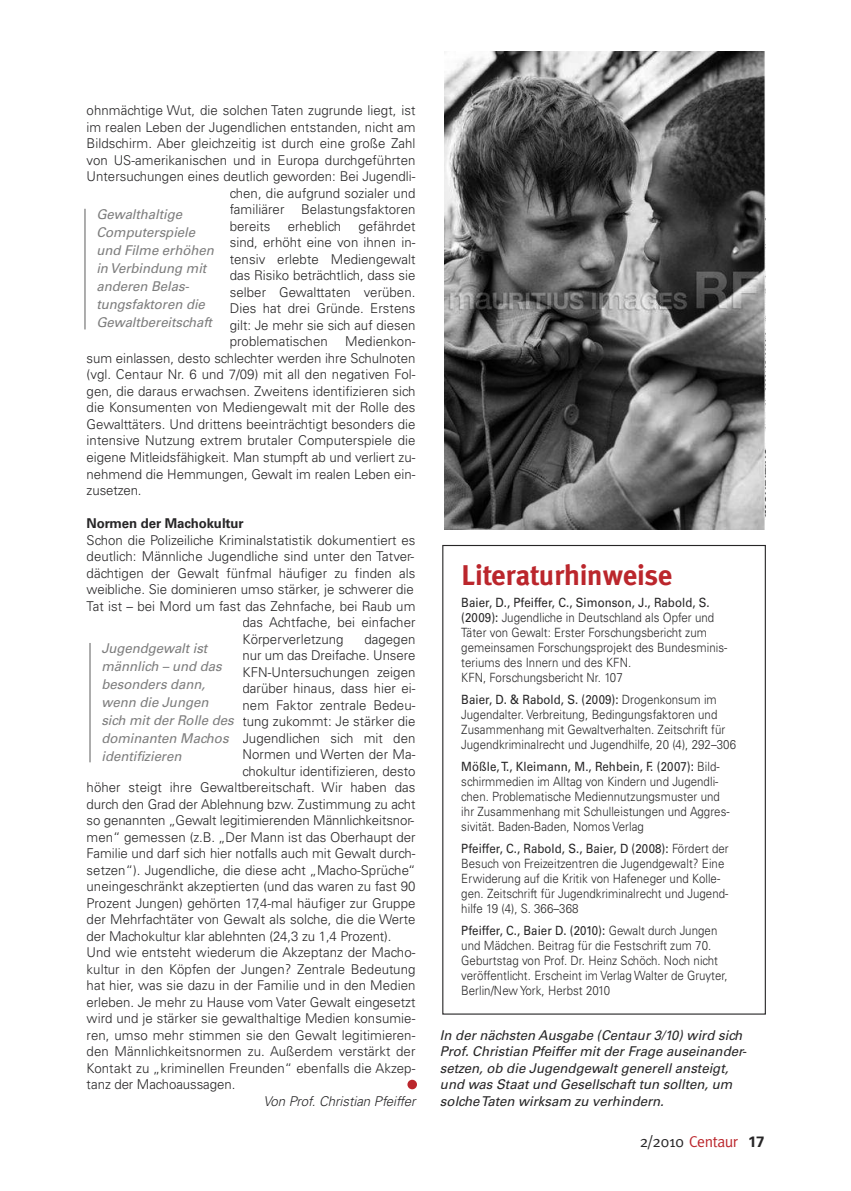
<style>
.page{position:relative;width:851px;height:1191px;background:#fff}
.page>*{position:absolute;margin:0;border:0;box-sizing:border-box;transform-origin:0 0}
.t1{font:700 28.5px "Meta";letter-spacing:.005em;color:#bb262c}
.t2{font:15.75px "Meta";letter-spacing:-.02em;color:#bb262c}
.t3{font:300 13.5px/16.5px "Univers LT";letter-spacing:.005em;color:#272627;text-align:justify}
.t4{font:italic 13.5px/18px "Univers LT";letter-spacing:-.005em;color:#7d7d7d}
.t5{font:italic 13.5px/16.5px "Univers LT";color:#272627}
.t6{font:italic 300 13.5px "Univers LT";letter-spacing:-.005em;color:#272627}
.t7{font:700 13.5px "Univers LT";letter-spacing:-.005em;color:#272627}
.t8{font:300 12.75px/14.9px "Univers LT";letter-spacing:.005em;color:#272627;scale:.9 1}
.s1{font-weight:400}
.s2{color:#272627}
.s3{font-family:"Univers LT";font-weight:700;font-size:15px;color:#272627}
</style>
<div class="page">
<div style="left:442px;top:545px;width:323px;height:469px;border:1px solid #272627"></div>
<img style="left:444px;top:51px;width:321px;height:479px">
<div style="left:407px;top:1079px;width:10px;height:10px;background:#bb262c;border-radius:50%"></div>
<hr style="left:84px;top:209px;width:2px;height:120px;background:#939393">
<hr style="left:89px;top:643px;width:2px;height:119px;background:#939393">
<p class="t3" style="left:87px;top:103px;width:330px">ohnmächtige Wut, die solchen Taten zugrunde liegt, ist</p>
<p class="t3" style="left:87px;top:120px;width:330px">im realen Leben der Jugendlichen entstanden, nicht am</p>
<p class="t3" style="left:87px;top:136px;width:330px">Bildschirm. Aber gleichzeitig ist durch eine große Zahl</p>
<p class="t3" style="left:87px;top:153px;width:330px">von US-amerikanischen und in Europa durchgeführten</p>
<p class="t3" style="left:87px;top:169px;width:330px">Untersuchungen eines deutlich geworden: Bei Jugendli-</p>
<p class="t3" style="left:230px;top:186px;width:187px">chen, die aufgrund sozialer und</p>
<p class="t3" style="left:230px;top:202px;width:187px">familiärer Belastungsfaktoren</p>
<p class="t3" style="left:230px;top:219px;width:42px">bereits</p>
<p class="t3" style="left:288px;top:219px;width:55px">erheblich</p>
<p class="t4" style="left:96px;top:206px;width:119px">Gewalthaltige<br>Computerspiele und Filme erhöhen in Verbindung mit anderen Belas&shy;tungsfaktoren die<br>Gewaltbereitschaft</p>
<p class="t3" style="left:230px;top:219px;width:187px;text-indent:129px">gefährdet sind, erhöht eine von ihnen in&shy;tensiv erlebte Mediengewalt das Risiko beträchtlich, dass sie selber Gewalttaten verüben.<br>Dies hat drei Gründe. Erstens gilt: Je mehr sie sich auf diesen problematischen</p>
<p class="t3" style="left:87px;top:334px;width:330px;text-indent:258px">Medienkon&shy;sum einlassen, desto schlechter werden ihre Schulnoten (vgl. Centaur Nr. 6 und 7/09) mit all den negativen Fol&shy;gen, die daraus erwachsen. Zweitens identifizieren sich die Konsumenten von Mediengewalt mit der Rolle des Gewalttäters. Und drittens beeinträchtigt besonders die intensive Nutzung extrem brutaler Computerspiele die eigene Mitleidsfähigkeit. Man stumpft ab und verliert zu&shy;nehmend die Hemmungen, Gewalt im realen Leben ein&shy;zusetzen.</p>
<p class="t7" style="left:87px;top:518px;width:158px">Normen der Machokultur</p>
<p class="t3" style="left:87px;top:532px;width:330px">Schon die Polizeiliche Kriminalstatistik dokumentiert es</p>
<p class="t3" style="left:87px;top:549px;width:329px">deutlich: Männliche Jugendliche sind unter den Tatver-</p>
<p class="t3" style="left:87px;top:565px;width:330px">dächtigen der Gewalt fünfmal häufiger zu finden als</p>
<p class="t3" style="left:87px;top:582px;width:329px">weibliche. Sie dominieren umso stärker, je schwerer die</p>
<p class="t3" style="left:87px;top:598px;width:330px">Tat ist – bei Mord um fast das Zehnfache, bei Raub um</p>
<p class="t3" style="left:242px;top:615px;width:174px">das Achtfache, bei einfacher</p>
<p class="t3" style="left:242px;top:631px;width:103px">Körperverletzung</p>
<p class="t3" style="left:364px;top:631px;width:53px">dagegen</p>
<p class="t3" style="left:242px;top:648px;width:174px">nur um das Dreifache. Unsere</p>
<p class="t3" style="left:242px;top:664px;width:174px">KFN-Untersuchungen zeigen</p>
<p class="t3" style="left:242px;top:681px;width:174px">darüber hinaus, dass hier ei-</p>
<p class="t3" style="left:242px;top:697px;width:174px">nem Faktor zentrale Bedeu-</p>
<p class="t3" style="left:242px;top:714px;width:174px">tung zukommt: Je stärker die</p>
<p class="t3" style="left:242px;top:730px;width:174px">Jugendlichen sich mit den</p>
<p class="t3" style="left:242px;top:747px;width:174px">Normen und Werten der Ma-</p>
<p class="t3" style="left:242px;top:763px;width:174px">chokultur identifizieren, desto</p>
<p class="t3" style="left:87px;top:780px;width:330px">höher steigt ihre Gewaltbereitschaft. Wir haben das</p>
<p class="t3" style="left:87px;top:796px;width:330px">durch den Grad der Ablehnung bzw. Zustimmung zu acht</p>
<p class="t3" style="left:87px;top:813px;width:329px">so genannten „Gewalt legitimierenden Männlichkeitsnor-</p>
<p class="t3" style="left:87px;top:829px;width:330px">men“ gemessen (z.B. „Der Mann ist das Oberhaupt der</p>
<p class="t3" style="left:87px;top:846px;width:330px">Familie und darf sich hier notfalls auch mit Gewalt durch-</p>
<p class="t3" style="left:87px;top:862px;width:330px">setzen“). Jugendliche, die diese acht „Macho-Sprüche“</p>
<p class="t3" style="left:87px;top:879px;width:330px">uneingeschränkt akzeptierten (und das waren zu fast 90</p>
<p class="t3" style="left:87px;top:895px;width:330px">Prozent Jungen) gehörten 17,4-mal häufiger zur Gruppe</p>
<p class="t3" style="left:87px;top:912px;width:330px">der Mehrfachtäter von Gewalt als solche, die die Werte</p>
<p class="t3" style="left:87px;top:928px;width:306px">der Machokultur klar ablehnten (24,3 zu 1,4 Prozent).</p>
<p class="t3" style="left:87px;top:945px;width:330px">Und wie entsteht wiederum die Akzeptanz der Macho-</p>
<p class="t3" style="left:87px;top:961px;width:330px">kultur in den Köpfen der Jungen? Zentrale Bedeutung</p>
<p class="t3" style="left:87px;top:978px;width:330px">hat hier, was sie dazu in der Familie und in den Medien</p>
<p class="t3" style="left:87px;top:994px;width:330px">erleben. Je mehr zu Hause vom Vater Gewalt eingesetzt</p>
<p class="t3" style="left:87px;top:1011px;width:330px">wird und je stärker sie gewalthaltige Medien konsumie-</p>
<p class="t3" style="left:87px;top:1027px;width:330px">ren, umso mehr stimmen sie den Gewalt legitimieren-</p>
<p class="t3" style="left:87px;top:1044px;width:330px">den Männlichkeitsnormen zu. Außerdem verstärkt der</p>
<p class="t3" style="left:87px;top:1060px;width:330px">Kontakt zu „kriminellen Freunden“ ebenfalls die Akzep-</p>
<p class="t3" style="left:87px;top:1077px;width:150px">tanz der Machoaussagen.</p>
<p class="t6" style="left:263px;top:1096px;width:153px">Von Prof. Christian Pfeiffer</p>
<p class="t4" style="left:101px;top:640px;width:134px">Jugendgewalt ist männlich – und das besonders dann, wenn die Jungen sich mit der Rolle des dominanten Machos identifizieren</p>
<h1 class="t1" style="left:461px;top:559px;width:212px">Literaturhinweise</h1>
<p class="t8" style="left:461px;top:596px;width:297px"><span class="s1">Baier, D., Pfeiffer, C., Simonson, J., Rabold, S. (2009):</span> Jugendliche in Deutschland als Opfer und Täter von Gewalt: Erster Forschungsbericht zum gemeinsamen Forschungsprojekt des Bundesminis&shy;teriums des Innern und des KFN.<br>KFN, Forschungsbericht Nr. 107</p>
<p class="t8" style="left:461px;top:693px;width:307px"><span class="s1">Baier, D. &amp; Rabold, S. (2009):</span> Drogenkonsum im Jugendalter. Verbreitung, Bedingungsfaktoren und Zusammenhang mit Gewaltverhalten. Zeitschrift für Jugendkriminalrecht und Jugendhilfe, 20 (4), 292–306</p>
<p class="t8" style="left:461px;top:760px;width:299px"><span class="s1">Mößle,T., Kleimann, M., Rehbein, F. (2007):</span> Bild&shy;schirmmedien im Alltag von Kindern und Jugendli&shy;chen. Problematische Mediennutzungsmuster und ihr Zusammenhang mit Schulleistungen und Aggres&shy;sivität. Baden-Baden, Nomos Verlag</p>
<p class="t8" style="left:461px;top:842px;width:299px"><span class="s1">Pfeiffer, C., Rabold, S., Baier, D (2008):</span> Fördert der Besuch von Freizeitzentren die Jugendgewalt? Eine Erwiderung auf die Kritik von Hafeneger und Kolle&shy;gen. Zeitschrift für Jugendkriminalrecht und Jugend&shy;hilfe 19 (4), S. 366–368</p>
<p class="t8" style="left:461px;top:924px;width:297px"><span class="s1">Pfeiffer, C., Baier D. (2010):</span> Gewalt durch Jungen und Mädchen. Beitrag für die Festschrift zum 70.<br>Geburtstag von Prof. Dr. Heinz Schöch. Noch nicht veröffentlicht. Erscheint im Verlag Walter de Gruyter, Berlin/New York, Herbst 2010</p>
<p class="t5" style="left:440px;top:1027px;width:308px">In der nächsten Ausgabe (Centaur 3/10) wird sich Prof. Christian Pfeiffer mit der Frage auseinander&shy;setzen, ob die Jugendgewalt generell ansteigt, und was Staat und Gesellschaft tun sollten, um solcheTaten wirksam zu verhindern.</p>
<p class="t2" style="left:639px;top:1132px;width:126px"><span class="s2">2/2010</span> Centaur <span class="s3">17</span></p>
</div>
